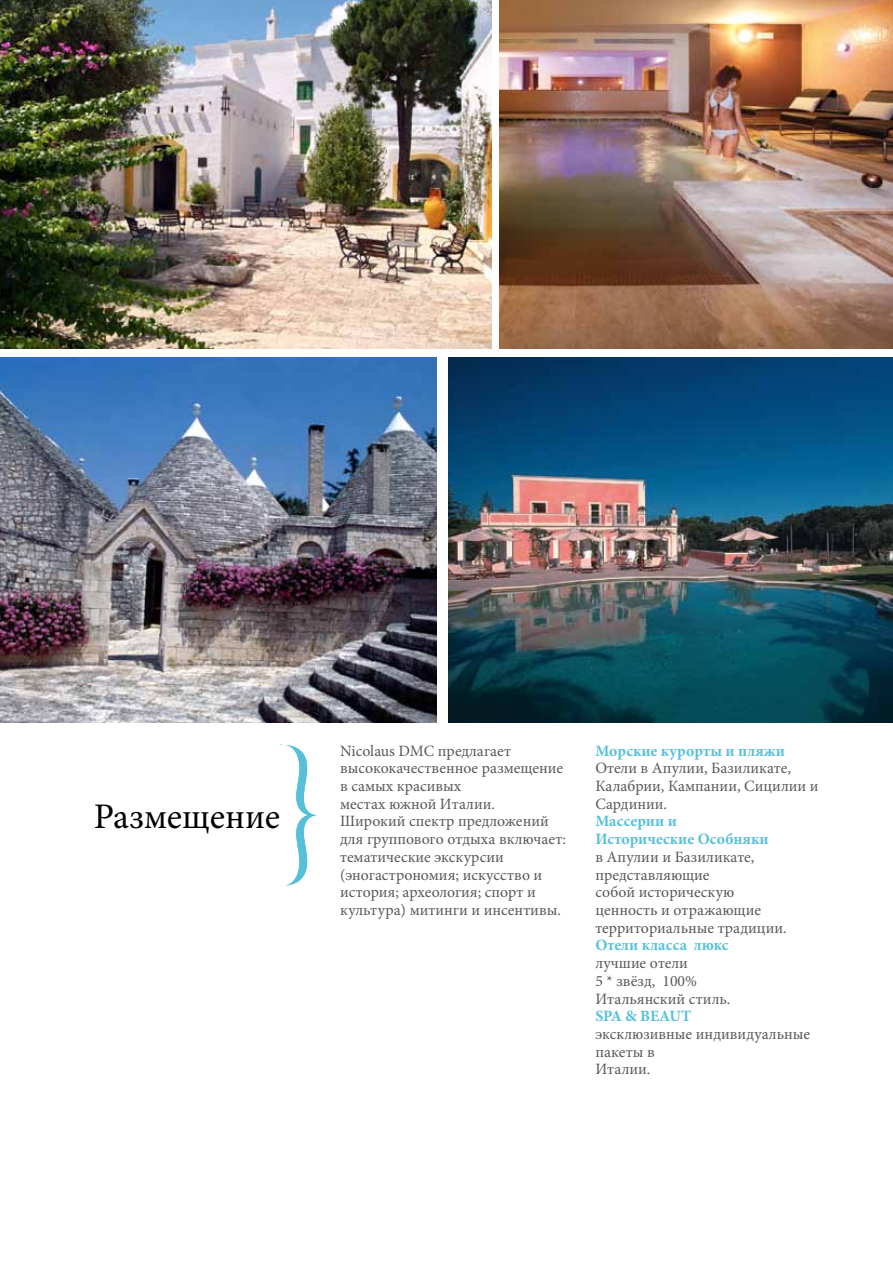
<style>
.page{position:relative;width:893px;height:1263px;background:#fff}
.page>*{position:absolute;margin:0;border:0;box-sizing:border-box;transform-origin:0 0}
.t1{font:36px "Minion Pro";letter-spacing:-.005em;color:#000}
.t2{font:15.75px/17.7px "Minion Pro";color:#58585a}
.t3{font:700 15.75px/17.7px "Minion Pro";color:#56c0d9}
</style>
<div class="page">
<img style="left:0;top:357px;width:437px;height:366px">
<img style="left:0;top:0;width:491px;height:349px">
<img style="left:449px;top:357px;width:444px;height:366px">
<img style="left:500px;top:0;width:393px;height:349px">
<svg style="left:280px;top:745px;width:37px;height:141px"></svg>
<h1 class="t1" style="left:94px;top:793px;width:188px">Размещение</h1>
<p class="t2" style="left:340px;top:742px;width:227px">Nicolaus DMC предлагает высококачественное размещение в самых красивых<br>местах южной Италии.<br>Широкий спектр предложений для группового отдыха включает: тематические экскурсии (эногастрономия; искусство и история; археология; спорт и культура) митинги и инсентивы.</p>
<p class="t3" style="left:595px;top:741px;width:191px">Морские курорты и пляжи</p>
<p class="t2" style="left:595px;top:759px;width:225px">Отели в Апулии, Базиликате,<br>Калабрии, Кампании, Сицилии и<br>Сардинии.</p>
<p class="t3" style="left:595px;top:812px;width:175px">Массерии и<br>Исторические Особняки</p>
<p class="t2" style="left:595px;top:848px;width:193px">в Апулии и Базиликате, представляющие<br>собой историческую ценность и отражающие территориальные традиции.</p>
<p class="t3" style="left:595px;top:936px;width:135px">Отели класса люкс</p>
<p class="t2" style="left:595px;top:954px;width:137px">лучшие отели<br>5 * звёзд, 100%<br>Итальянский стиль.</p>
<p class="t3" style="left:595px;top:1007px;width:97px">SPA &amp; BEAUT</p>
<p class="t2" style="left:595px;top:1025px;width:216px">эксклюзивные индивидуальные пакеты в<br>Италии.</p>
</div>
